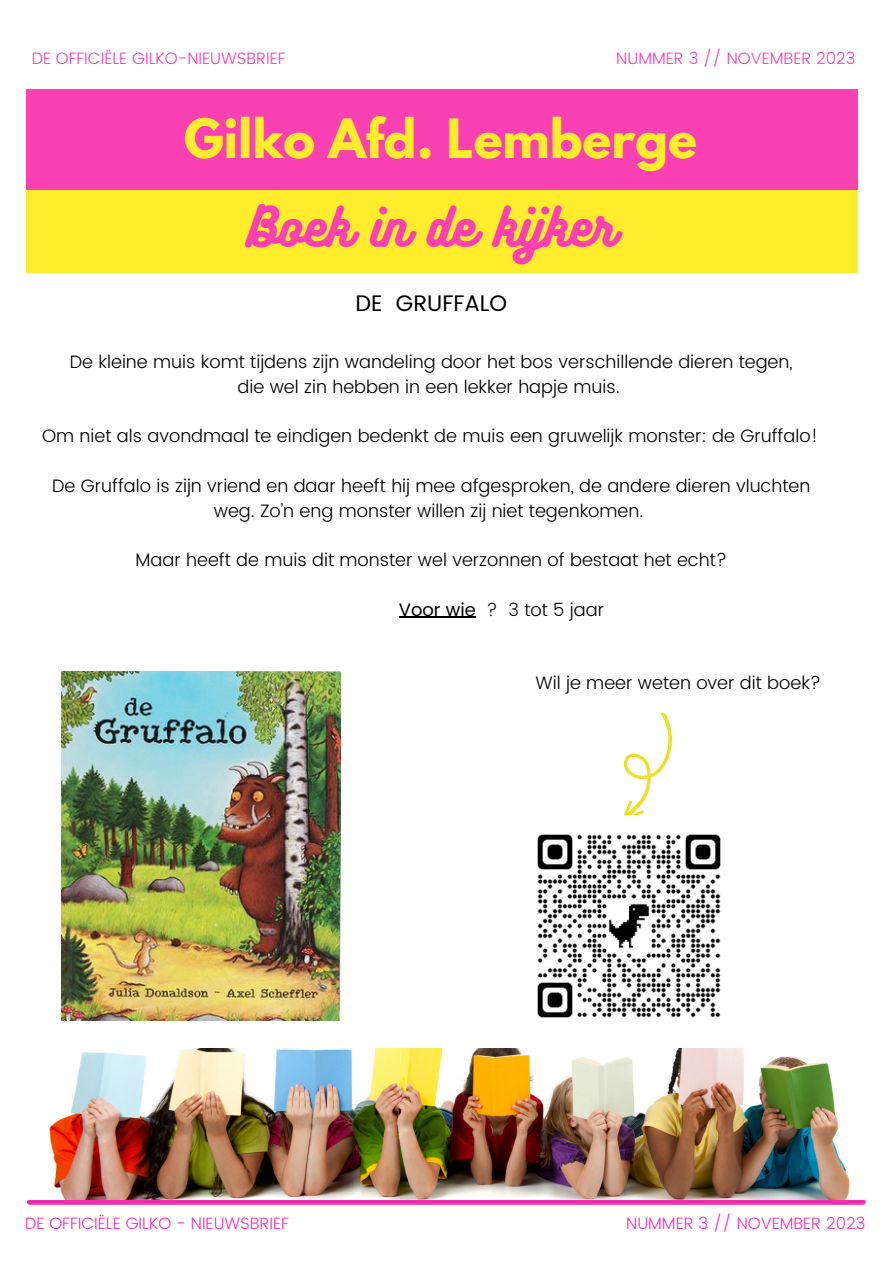
<style>
.page{position:relative;width:893px;height:1264px;background:#fff}
.page>*{position:absolute;margin:0;border:0;box-sizing:border-box;transform-origin:0 0}
.t1{font:700 48px "League Spartan";color:#ffec2c}
.t2{font:48px "Bukhari Script";color:#fa40b2}
.t3{font:22.5px "Poppins";color:#000}
.t4{font:300 18px/24.8px "Poppins";color:#000;text-align:center}
.t5{font:300 16.5px "Poppins";color:#fd2eae}
.t6{font:300 16.5px "Poppins";color:#fa40b2}
.s1{font-weight:400}
</style>
<div class="page">
<div style="left:30px;top:1199px;width:832px;height:5px;background:#fd2eae"></div>
<div style="left:27px;top:89px;width:830px;height:101px;background:#fa40b2"></div>
<div style="left:27px;top:190px;width:830px;height:83px;background:#ffec2c"></div>
<img style="left:49px;top:1048px;width:802px;height:151px">
<svg style="left:623px;top:712px;width:49px;height:103px"></svg>
<img style="left:537px;top:834px;width:184px;height:184px">
<img style="left:62px;top:671px;width:278px;height:349px">
<hr style="left:399px;top:616px;width:76px;height:2px;background:#000">
<p class="t6" style="left:32px;top:48px;width:255px">DE OFFICIËLE GILKO-NIEUWSBRIEF</p>
<p class="t6" style="left:616px;top:48px;width:241px">NUMMER 3 // NOVEMBER 2023</p>
<p class="t1" style="left:184px;top:115px;width:514px">Gilko Afd. Lemberge</p>
<p class="t2" style="left:247px;top:196px;width:369px">Boek in de kijker</p>
<p class="t3" style="left:355px;top:290px;width:153px">DE GRUFFALO</p>
<p class="t4" style="left:70px;top:349px;width:724px">De kleine muis komt tijdens zijn wandeling door het bos verschillende dieren tegen,</p>
<p class="t4" style="left:237px;top:374px;width:383px">die wel zin hebben in een lekker hapje muis.</p>
<p class="t4" style="left:42px;top:424px;width:777px">Om niet als avondmaal te eindigen bedenkt de muis een gruwelijk monster: de Gruffalo!</p>
<p class="t4" style="left:52px;top:473px;width:759px">De Gruffalo is zijn vriend en daar heeft hij mee afgesproken, de andere dieren vluchten weg. Zo’n eng monster willen zij niet tegenkomen.</p>
<p class="t4" style="left:136px;top:547px;width:592px">Maar heeft de muis dit monster wel verzonnen of bestaat het echt?</p>
<p class="t4" style="left:399px;top:597px;width:207px"><span class="s1">Voor wie</span> ? 3 tot 5 jaar</p>
<p class="t4" style="left:535px;top:670px;width:287px">Wil je meer weten over dit boek?</p>
<p class="t5" style="left:25px;top:1213px;width:265px">DE OFFICIËLE GILKO - NIEUWSBRIEF</p>
<p class="t5" style="left:626px;top:1213px;width:241px">NUMMER 3 // NOVEMBER 2023</p>
</div>
